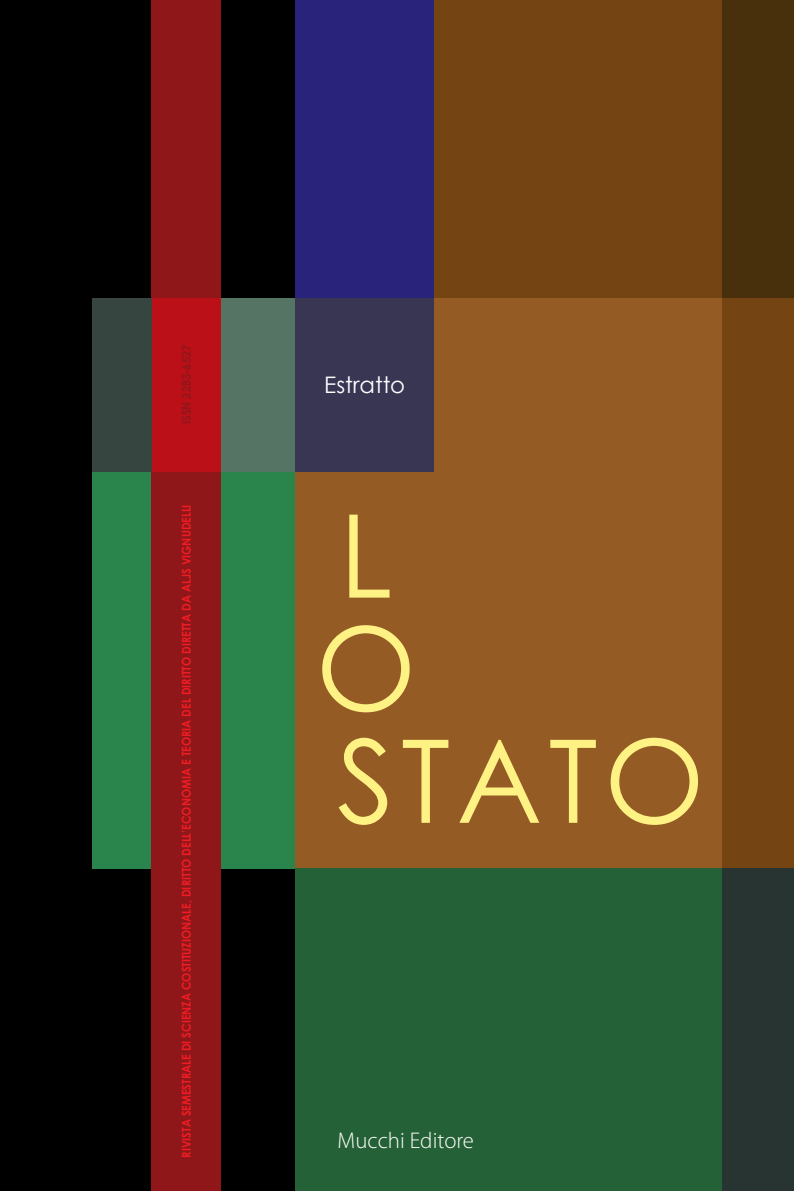
<style>
.page{position:relative;width:794px;height:1191px;background:#fff}
.page>*{position:absolute;margin:0;border:0;box-sizing:border-box;transform-origin:0 0}
.t1{font:115.5px/112.5px "Century Gothic";letter-spacing:.055em;color:#fff284}
.t2{font:300 22.75px "Myriad Pro";color:#fff}
.t3{font:22.75px "Century Gothic";letter-spacing:-.005em;color:#fff}
.t4{font:700 12.25px "Century Gothic";color:#ee1d23;scale:.89 1}
.t5{font:700 12.25px "Century Gothic";color:#8f171a;scale:.89 1}
</style>
<div class="page">
<div style="left:0;top:0;width:771px;height:1191px;background:#000"></div>
<div style="left:92px;top:471px;width:203px;height:397px;background:#29854b"></div>
<div style="left:151px;top:0;width:70px;height:1191px;background:#8f171a"></div>
<div style="left:151px;top:298px;width:70px;height:173px;background:#bb1018"></div>
<div style="left:92px;top:298px;width:59px;height:173px;background:#374540"></div>
<div style="left:221px;top:298px;width:74px;height:173px;background:#567464"></div>
<div style="left:295px;top:0;width:139px;height:298px;background:#2a237b"></div>
<div style="left:295px;top:298px;width:427px;height:570px;background:#945b24"></div>
<div style="left:295px;top:298px;width:139px;height:173px;background:#383653"></div>
<div style="left:434px;top:0;width:288px;height:298px;background:#744413"></div>
<div style="left:722px;top:298px;width:72px;height:570px;background:#744413"></div>
<div style="left:722px;top:0;width:72px;height:298px;background:#49300c"></div>
<div style="left:722px;top:868px;width:72px;height:323px;background:#283431"></div>
<div style="left:295px;top:868px;width:427px;height:323px;background:#256136"></div>
<p class="t5" style="left:177px;top:424px;width:90px;rotate:-90deg">issn 2283-6527</p>
<p class="t4" style="left:177px;top:1157px;width:735px;rotate:-90deg">Rivista semestrale di Scienza Costituzionale, diritto dell’economia e Teoria del Diritto diretta da Aljs Vignudelli</p>
<h2 class="t3" style="left:324px;top:369px;width:82px">Estratto</h2>
<h1 class="t1" style="left:339px;top:498px;width:55px">L</h1>
<h1 class="t1" style="left:316px;top:610px;width:390px">O<br>STATO</h1>
<h2 class="t2" style="left:337px;top:1126px;width:138px">mucchi Editore</h2>
</div>
